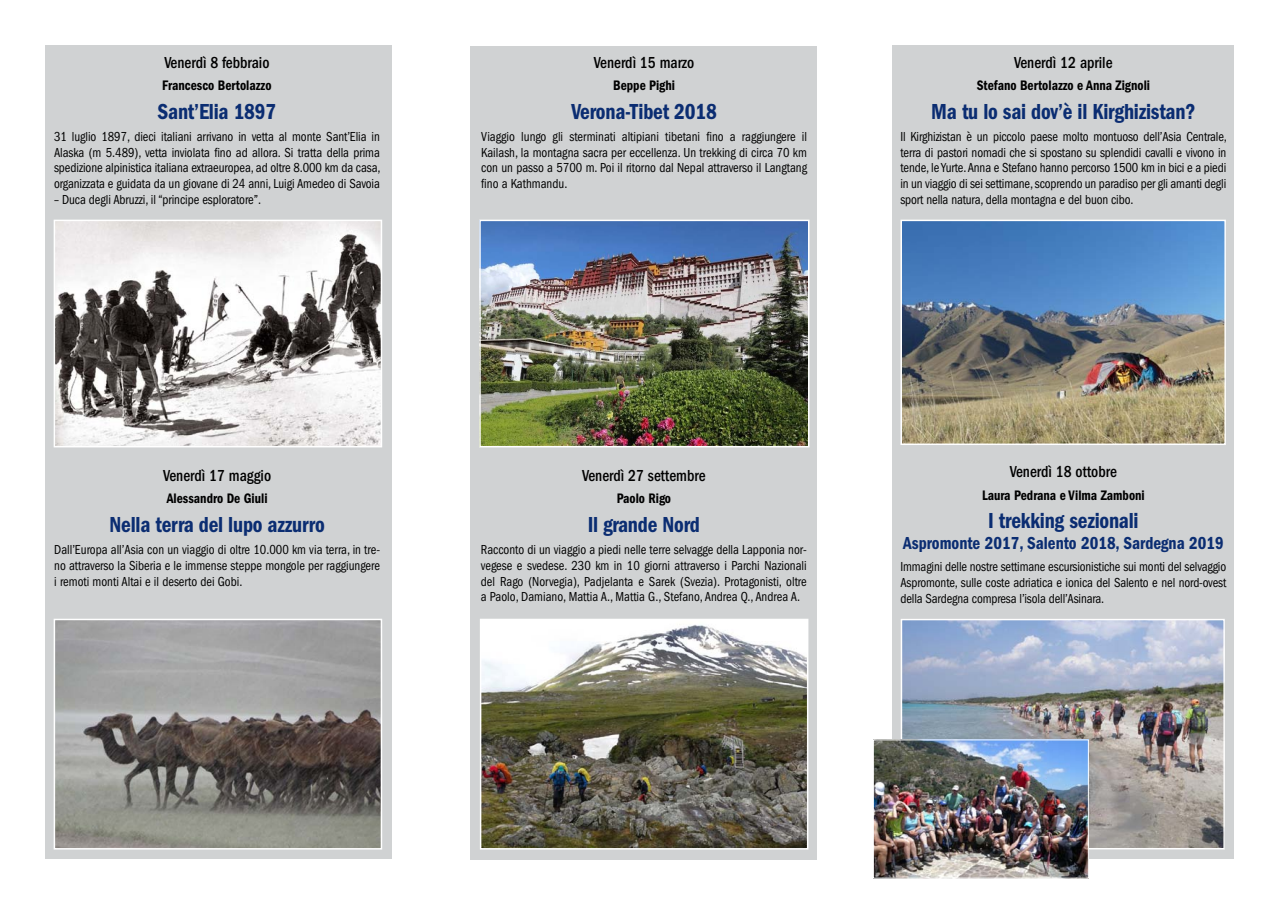
<style>
.page{position:relative;width:1272px;height:902px;background:#fff}
.page>*{position:absolute;margin:0;border:0;box-sizing:border-box;transform-origin:0 0}
.t1{font:600 condensed 22.5px "Franklin Gothic";letter-spacing:-.01em;color:#0b2d72;scale:.94 1}
.t2{font:600 condensed 18px "Franklin Gothic";color:#0b2d72;scale:.94 1}
.t3{font:500 condensed 16.5px "Franklin Gothic";color:#000;scale:.94 1}
.t4{font:600 condensed 14.25px "Franklin Gothic";color:#000;scale:.94 1}
.t5{font:condensed 13.5px/15.8px "Franklin Gothic";letter-spacing:-.005em;color:#000;text-align:justify;scale:.94 1}
</style>
<div class="page">
<div style="left:45px;top:45px;width:346px;height:813px;background:#d0d2d3"></div>
<div style="left:470px;top:46px;width:347px;height:813px;background:#d0d2d3"></div>
<div style="left:892px;top:45px;width:341px;height:813px;background:#d0d2d3"></div>
<img style="left:482px;top:223px;width:324px;height:221px">
<div style="left:479px;top:220px;width:330px;height:227px;border:2px solid #fff"></div>
<img style="left:57px;top:223px;width:322px;height:221px">
<div style="left:54px;top:220px;width:328px;height:227px;border:2px solid #fff"></div>
<img style="left:903px;top:223px;width:319px;height:219px">
<div style="left:900px;top:220px;width:325px;height:225px;border:2px solid #fff"></div>
<img style="left:57px;top:621px;width:322px;height:225px">
<div style="left:54px;top:618px;width:328px;height:231px;border:2px solid #fff"></div>
<img style="left:483px;top:621px;width:322px;height:225px">
<div style="left:480px;top:618px;width:328px;height:231px;border:2px solid #fff"></div>
<img style="left:902px;top:620px;width:320px;height:227px">
<div style="left:900px;top:618px;width:324px;height:231px;border:1px solid #fff"></div>
<img style="left:874px;top:741px;width:212px;height:135px">
<div style="left:872px;top:739px;width:216px;height:139px;border:1px solid #fff"></div>
<p class="t3" style="left:164px;top:53px;width:113px">Venerdì 8 febbraio</p>
<p class="t4" style="left:162px;top:77px;width:118px">Francesco Bertolazzo</p>
<h1 class="t1" style="left:158px;top:98px;width:128px">Sant’Elia 1897</h1>
<p class="t5" style="left:54px;top:129px;width:349px">31 luglio 1897, dieci italiani arrivano in vetta al monte Sant’Elia in Alaska (m 5.489), vetta inviolata fino ad allora. Si tratta della prima spedizione alpinistica italiana extraeuropea, ad oltre 8.000 km da casa, organizzata e guidata da un giovane di 24 anni, Luigi Amedeo di Savoia</p>
<p class="t5" style="left:54px;top:192px;width:222px">– Duca degli Abruzzi, il “principe esploratore”.</p>
<p class="t3" style="left:594px;top:53px;width:108px">Venerdì 15 marzo</p>
<p class="t4" style="left:613px;top:77px;width:67px">Beppe Pighi</p>
<h1 class="t1" style="left:571px;top:98px;width:156px">Verona-Tibet 2018</h1>
<p class="t5" style="left:481px;top:129px;width:348px">Viaggio lungo gli sterminati altipiani tibetani fino a raggiungere il Kailash, la montagna sacra per eccellenza. Un trekking di circa 70 km con un passo a 5700 m. Poi il ritorno dal Nepal attraverso il Langtang fino a Kathmandu.</p>
<p class="t3" style="left:1014px;top:53px;width:106px">Venerdì 12 aprile</p>
<p class="t4" style="left:976px;top:77px;width:186px">Stefano Bertolazzo e Anna Zignoli</p>
<h1 class="t1" style="left:931px;top:98px;width:282px">Ma tu lo sai dov’è il Kirghizistan?</h1>
<p class="t5" style="left:900px;top:129px;width:349px">Il Kirghizistan è un piccolo paese molto montuoso dell’Asia Centrale, terra di pastori nomadi che si spostano su splendidi cavalli e vivono in tende, le Yurte. Anna e Stefano hanno percorso 1500 km in bici e a piedi in un viaggio di sei settimane, scoprendo un paradiso per gli amanti degli sport nella natura, della montagna e del buon cibo.</p>
<p class="t3" style="left:163px;top:466px;width:116px">Venerdì 17 maggio</p>
<p class="t4" style="left:167px;top:490px;width:109px">Alessandro De Giuli</p>
<h1 class="t1" style="left:109px;top:511px;width:230px">Nella terra del lupo azzurro</h1>
<p class="t5" style="left:54px;top:541px;width:348px">Dall’Europa all’Asia con un viaggio di oltre 10.000 km via terra, in tre&shy;no attraverso la Siberia e le immense steppe mongole per raggiungere i remoti monti Altai e il deserto dei Gobi.</p>
<p class="t3" style="left:582px;top:466px;width:133px">Venerdì 27 settembre</p>
<p class="t4" style="left:616px;top:490px;width:59px">Paolo Rigo</p>
<h1 class="t1" style="left:587px;top:511px;width:121px">Il grande Nord</h1>
<p class="t5" style="left:481px;top:541px;width:348px">Racconto di un viaggio a piedi nelle terre selvagge della Lapponia nor&shy;vegese e svedese. 230 km in 10 giorni attraverso i Parchi Nazionali del Rago (Norvegia), Padjelanta e Sarek (Svezia). Protagonisti, oltre a Paolo, Damiano, Mattia A., Mattia G., Stefano, Andrea Q., Andrea A.</p>
<p class="t3" style="left:1009px;top:462px;width:115px">Venerdì 18 ottobre</p>
<p class="t4" style="left:982px;top:487px;width:175px">Laura Pedrana e Vilma Zamboni</p>
<h1 class="t1" style="left:988px;top:508px;width:162px">I trekking sezionali</h1>
<h2 class="t2" style="left:903px;top:533px;width:342px">Aspromonte 2017, Salento 2018, Sardegna 2019</h2>
<p class="t5" style="left:900px;top:559px;width:348px">Immagini delle nostre settimane escursionistiche sui monti del selvaggio Aspromonte, sulle coste adriatica e ionica del Salento e nel nord-ovest della Sardegna compresa l’isola dell’Asinara.</p>
</div>
